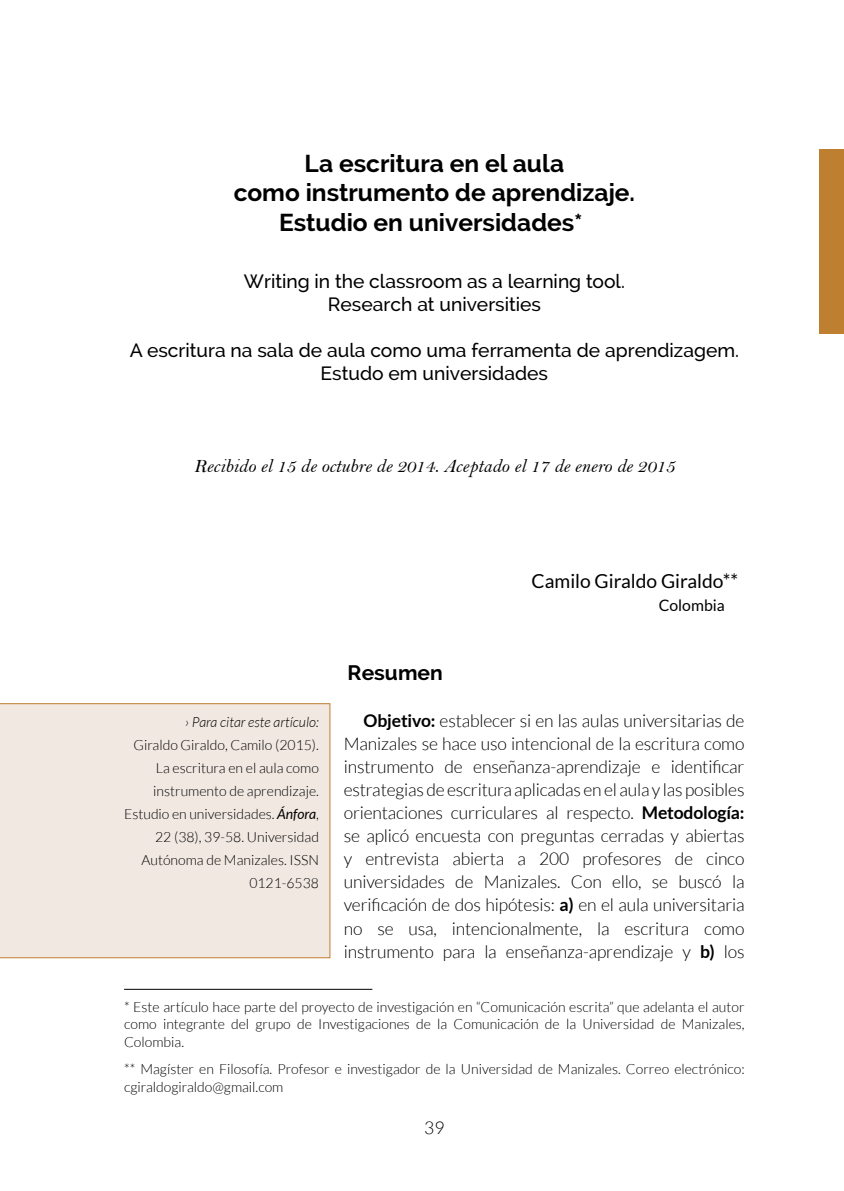
<style>
.page{position:relative;width:844px;height:1191px;background:#fff}
.page>*{position:absolute;margin:0;border:0;box-sizing:border-box;transform-origin:0 0}
.t1{font:700 24.5px/29.4px "Raleway";color:#000;text-align:center}
.t2{font:700 21px "Raleway";color:#000}
.t3{font:500 19.25px/23.1px "Raleway";color:#000;text-align:center}
.t4{font:19.25px "Bell MT Italic";color:#000}
.t5{font:19.25px "Lato";color:#000}
.t6{font:300 17.5px/23.1px "Lato";letter-spacing:-.01em;color:#000;text-align:justify}
.t7{font:15.75px "Lato";color:#000}
.t8{font:300 14px/23.1px "Lato";color:#000;text-align:justify}
.t9{font:italic 300 14px "Lato";color:#000}
.s1{font-weight:400;font-style:italic}
.s2{font-weight:700}
</style>
<div class="page">
<hr style="left:124px;top:989px;width:248px;height:1px;background:#000">
<div style="left:819px;top:149px;width:24px;height:185px;background:#be7f31"></div>
<div style="left:0;top:703px;width:330px;height:254px;background:#f1e8e2"></div>
<div style="left:0;top:703px;width:330px;height:255px;border:1px solid #be7f31"></div>
<h1 class="t1" style="left:234px;top:149px;width:403px">La escritura en el aula<br>como instrumento de aprendizaje.<br>Estudio en universidades*<sup>1</sup></h1>
<p class="t3" style="left:244px;top:269px;width:382px">Writing in the classroom as a learning tool.<br>Research at universities</p>
<p class="t3" style="left:130px;top:338px;width:610px">A escritura na sala de aula como uma ferramenta de aprendizagem.<br>Estudo em universidades</p>
<p class="t4" style="left:194px;top:455px;width:482px">Recibido el 15 de octubre de 2014. Aceptado el 17 de enero de 2015</p>
<p class="t9" style="left:185px;top:714px;width:135px">› Para citar este artículo:</p>
<p class="t8" style="left:124px;top:733px;width:196px;text-align:right">Giraldo Giraldo, Camilo (2015).<br>La escritura en el aula como instrumento de aprendizaje.<br>Estudio en universidades. <span class="s1">Ánfora</span>,<br>22 (38), 39-58. Universidad<br>Autónoma de Manizales. ISSN<br>0121-6538</p>
<p class="t5" style="left:531px;top:570px;width:214px">Camilo Giraldo Giraldo**<sup>2</sup></p>
<p class="t7" style="left:658px;top:596px;width:68px">Colombia</p>
<p class="t2" style="left:347px;top:661px;width:97px">Resumen</p>
<p class="t6" style="left:344px;top:709px;width:402px;text-indent:20px"><span class="s2">Objetivo:</span> establecer si en las aulas universitarias de Manizales se hace uso intencional de la escritura como instrumento de enseñanza-aprendizaje e identificar estrategias de escritura aplicadas en el aula y las posibles orientaciones curriculares al respecto. <span class="s2">Metodología: </span>se aplicó encuesta con preguntas cerradas y abiertas y entrevista abierta a 200 profesores de cinco universidades de Manizales. Con ello, se buscó la verificación de dos hipótesis: <span class="s2">a)</span> en el aula universitaria no se usa, intencionalmente, la escritura como instrumento para la enseñanza-aprendizaje y <span class="s2">b)</span> los</p>
<p class="t8" style="left:124px;top:998px;width:622px;line-height:17.5px">* Este artículo hace parte del proyecto de investigación en “Comunicación escrita” que adelanta el autor como integrante del grupo de Investigaciones de la Comunicación de la Universidad de Manizales, Colombia.</p>
<p class="t8" style="left:124px;top:1060px;width:622px;line-height:17.5px">** Magíster en Filosofía. Profesor e investigador de la Universidad de Manizales. Correo electrónico: cgiraldogiraldo@gmail.com</p>
<p class="t6" style="left:424px;top:1115px;width:22px">39</p>
</div>
